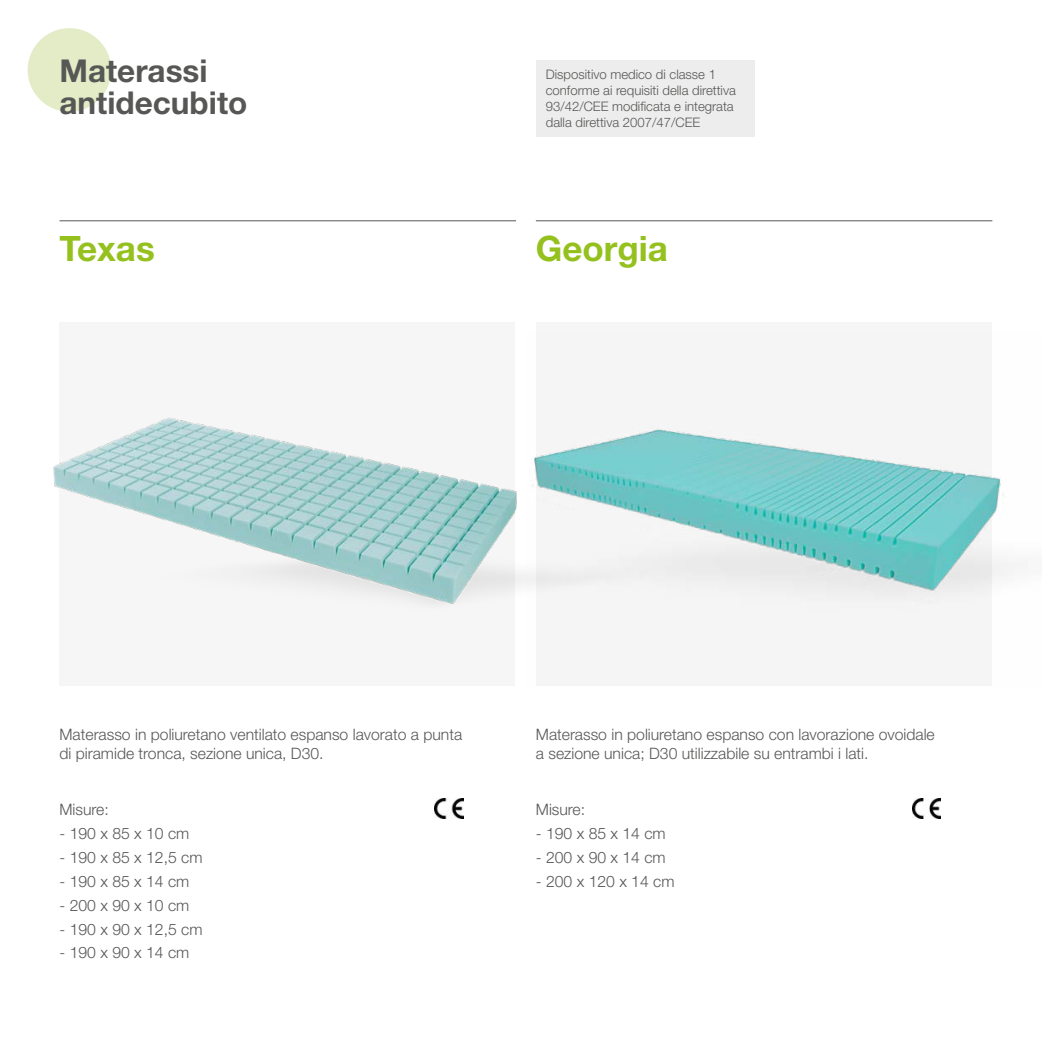
<style>
.page{position:relative;width:1042px;height:1042px;background:#fff}
.page>*{position:absolute;margin:0;border:0;box-sizing:border-box;transform-origin:0 0}
.t1{font:700 35px "Helvetica Neue LT Std";color:#95c11f}
.t2{font:700 31.5px/31.5px "Helvetica Neue LT Std";color:#575756}
.t3{font:300 15.75px/18.9px "Helvetica Neue LT Std";color:#575756}
.t4{font:300 13.12px/15.8px "Helvetica Neue LT Std";color:#575756}
</style>
<div class="page">
<div style="left:28px;top:28px;width:83px;height:84px;background:#e3ecc6;border-radius:50%"></div>
<hr style="left:60px;top:220px;width:456px;height:1px;background:#575756">
<hr style="left:536px;top:220px;width:456px;height:1px;background:#575756">
<div style="left:60px;top:322px;width:455px;height:364px;background:#f6f6f6"></div>
<div style="left:536px;top:322px;width:455px;height:364px;background:#f6f6f6"></div>
<img style="left:53px;top:417px;width:473px;height:187px">
<img style="left:526px;top:429px;width:495px;height:167px">
<div style="left:536px;top:60px;width:218px;height:76px;background:#ededed"></div>
<img style="left:435px;top:798px;width:28px;height:21px">
<img style="left:912px;top:798px;width:28px;height:21px">
<h2 class="t2" style="left:60px;top:55px;width:189px">Materassi antidecubito</h2>
<p class="t4" style="left:546px;top:66px;width:192px">Dispositivo medico di classe 1 conforme ai requisiti della direttiva 93/42/CEE modificata e integrata dalla direttiva 2007/47/CEE</p>
<h1 class="t1" style="left:60px;top:227px;width:97px">Texas</h1>
<h1 class="t1" style="left:536px;top:227px;width:134px">Georgia</h1>
<p class="t3" style="left:60px;top:724px;width:404px">Materasso in poliuretano ventilato espanso lavorato a punta di piramide tronca, sezione unica, D30.</p>
<p class="t3" style="left:60px;top:800px;width:51px">Misure:</p>
<p class="t3" style="left:60px;top:824px;width:131px">- 190 x 85 x 10 cm</p>
<p class="t3" style="left:60px;top:847px;width:144px">- 190 x 85 x 12,5 cm</p>
<p class="t3" style="left:60px;top:871px;width:131px">- 190 x 85 x 14 cm</p>
<p class="t3" style="left:60px;top:895px;width:131px">- 200 x 90 x 10 cm</p>
<p class="t3" style="left:60px;top:919px;width:144px">- 190 x 90 x 12,5 cm</p>
<p class="t3" style="left:60px;top:943px;width:131px">- 190 x 90 x 14 cm</p>
<p class="t3" style="left:536px;top:724px;width:400px">Materasso in poliuretano espanso con lavorazione ovoidale a sezione unica; D30 utilizzabile su entrambi i lati.</p>
<p class="t3" style="left:536px;top:800px;width:51px">Misure:</p>
<p class="t3" style="left:536px;top:824px;width:131px">- 190 x 85 x 14 cm</p>
<p class="t3" style="left:536px;top:847px;width:131px">- 200 x 90 x 14 cm</p>
<p class="t3" style="left:536px;top:871px;width:140px">- 200 x 120 x 14 cm</p>
</div>
